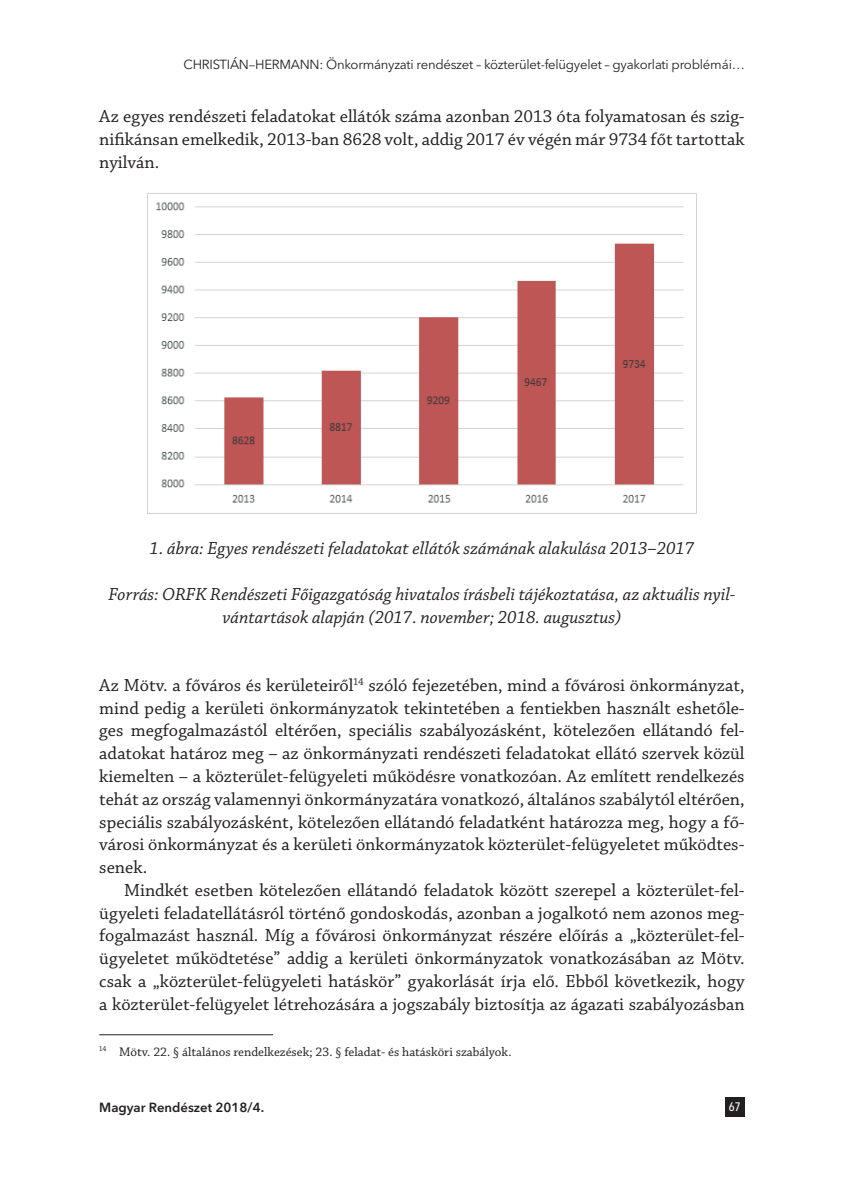
<style>
.page{position:relative;width:844px;height:1191px;background:#fff}
.page>*{position:absolute;margin:0;border:0;box-sizing:border-box;transform-origin:0 0}
.Szöveg_1st___3_mm{font:18.38px/22.8px "Chaparral Pro";color:#231f20;text-align:justify}
.Szöveg{font:18.38px/22.8px "Chaparral Pro";color:#231f20;text-align:justify}
.Ábra__képalárás{font:italic 18.38px/22.8px "Chaparral Pro";color:#231f20;text-align:center}
.Ábra_címe{font:italic 18.38px "Chaparral Pro";color:#231f20}
.t1{font:13.12px "Avenir Next LT Pro";letter-spacing:-.02em;color:#231f20}
.Lábjegyzet{font:13.12px "Chaparral Pro";color:#231f20}
.t2{font:600 13.12px "Avenir Next LT Pro";color:#231f20}
.t3{font:500 condensed 12.25px "Avenir Next LT Pro";color:#fff}
.s1{font-family:"Chaparral Pro"}
</style>
<div class="page">
<div style="left:724px;top:1096px;width:20px;height:20px;background:#231f20"></div>
<img style="left:147px;top:194px;width:549px;height:320px">
<hr style="left:99px;top:1034px;width:174px;height:1px;background:#231f20">
<p class="t1" style="left:183px;top:57px;width:563px">CHRISTIÁN<span class="s1">–</span>HERMANN: Önkormányzati rendészet – közterület-felügyelet – gyakorlati problémái…</p>
<p class="Szöveg_1st___3_mm" style="left:99px;top:106px;width:646px">Az egyes rendészeti feladatokat ellátók száma azonban 2013 óta folyamatosan és szig&shy;nifikánsan emelkedik, 2013-ban 8628 volt, addig 2017 év végén már 9734 főt tartottak nyilván.</p>
<p class="Ábra_címe" style="left:149px;top:538px;width:546px">1. ábra: Egyes rendészeti feladatokat ellátók számának alakulása 2013–2017</p>
<p class="Ábra__képalárás" style="left:108px;top:583px;width:628px">Forrás: ORFK Rendészeti Főigazgatóság hivatalos írásbeli tájékoztatása, az aktuális nyil&shy;vántartások alapján (2017. november; 2018. augusztus)</p>
<p class="Szöveg_1st___3_mm" style="left:99px;top:674px;width:646px">Az Mötv. a főváros és kerületeiről<sup>14</sup> szóló fejezetében, mind a fővárosi önkormányzat, mind pedig a kerületi önkormányzatok tekintetében a fentiekben használt eshetőle&shy;ges megfogalmazástól eltérően, speciális szabályozásként, kötelezően ellátandó fel&shy;adatokat határoz meg – az önkormányzati rendészeti feladatokat ellátó szervek közül kiemelten – a közterület-felügyeleti működésre vonatkozóan. Az említett rendelkezés tehát az ország valamennyi önkormányzatára vonatkozó, általános szabálytól eltérően, speciális szabályozásként, kötelezően ellátandó feladatként határozza meg, hogy a fő&shy;városi önkormányzat és a kerületi önkormányzatok közterület-felügyeletet működtes&shy;senek.</p>
<p class="Szöveg" style="left:99px;top:879px;width:646px;text-indent:25px">Mindkét esetben kötelezően ellátandó feladatok között szerepel a közterület-fel&shy;ügyeleti feladatellátásról történő gondoskodás, azonban a jogalkotó nem azonos meg&shy;fogalmazást használ. Míg a fővárosi önkormányzat részére előírás a „közterület-fel&shy;ügyeletet működtetése” addig a kerületi önkormányzatok vonatkozásában az Mötv. csak a „közterület-felügyeleti hatáskör” gyakorlását írja elő. Ebből következik, hogy a közterület-felügyelet létrehozására a jogszabály biztosítja az ágazati szabályozásban</p>
<p class="Lábjegyzet" style="left:99px;top:1044px;width:413px"><sup>14</sup> Mötv. 22. § általános rendelkezések; 23. § feladat- és hatásköri szabályok.</p>
<p class="t2" style="left:99px;top:1099px;width:166px">Magyar Rendészet 2018/4.</p>
<p class="t3" style="left:728px;top:1099px;width:13px">67</p>
</div>
